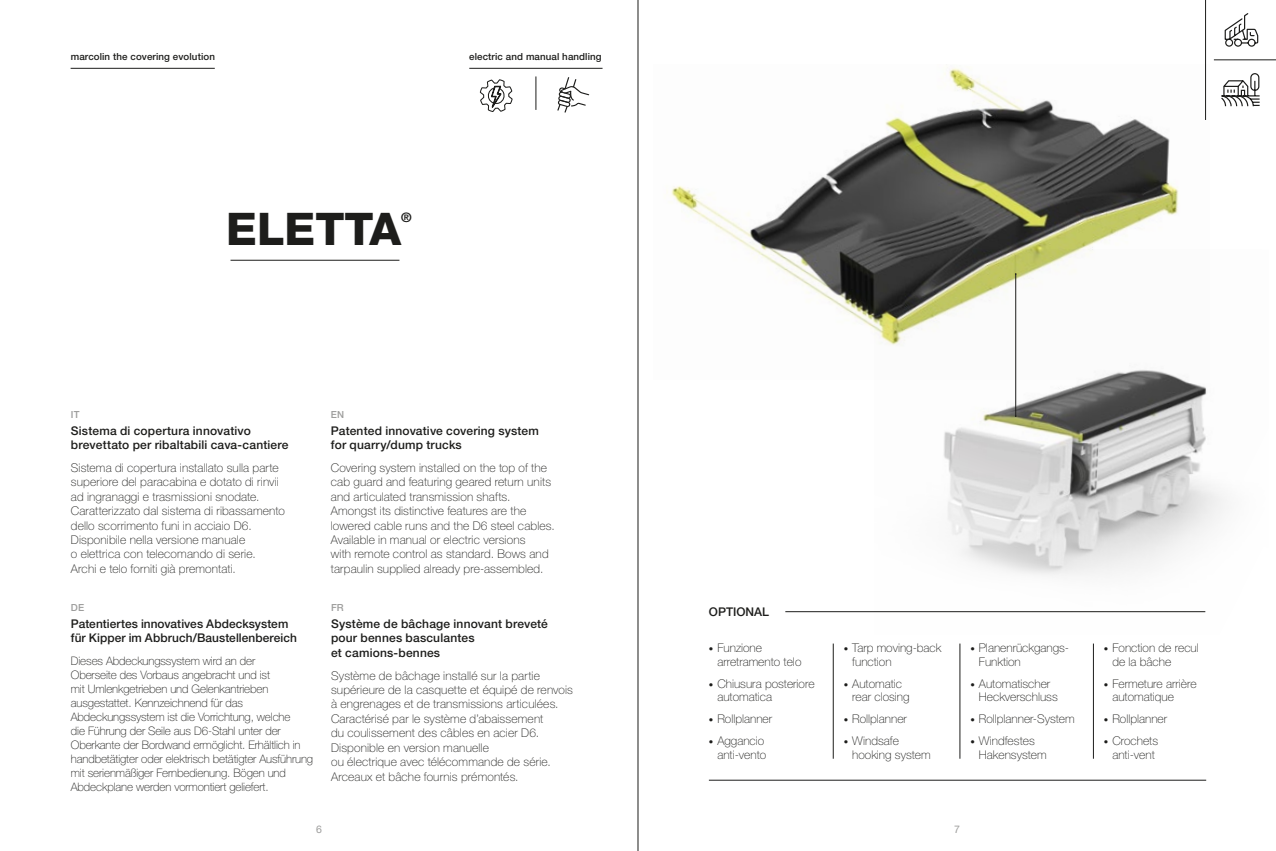
<style>
.page{position:relative;width:1276px;height:851px;background:#fff}
.page>*{position:absolute;margin:0;border:0;box-sizing:border-box;transform-origin:0 0}
.t1{font:800 45px "Helvetica Neue LT Std";color:#1d1d1b}
.t2{font:700 13.05px "Helvetica Neue LT Std";color:#1d1d1b}
.t3{font:100 12px/14.4px "Helvetica Neue LT Std";letter-spacing:.01em;color:#1d1d1b}
.t4{font:500 12px/14.4px "Helvetica Neue LT Std";letter-spacing:.015em;color:#1d1d1b}
.t5{font:100 11.7px/14.1px "Helvetica Neue LT Std";letter-spacing:-.01em;color:#1d1d1b}
.t6{font:10.5px "Helvetica Neue LT Std";color:#9d9d9c}
.t7{font:500 9.75px "Helvetica Neue LT Std";letter-spacing:.01em;color:#1d1d1b}
.t8{font:500 9.75px "Helvetica Neue LT Std";letter-spacing:.02em;color:#9d9d9c}
.s1{font-size:9px}
</style>
<div class="page">
<hr style="left:785px;top:611px;width:420px;height:1px;background:#1d1d1b">
<hr style="left:709px;top:779px;width:497px;height:1px;background:#1d1d1b">
<hr style="left:469px;top:68px;width:133px;height:1px;background:#1d1d1b">
<hr style="left:833px;top:643px;width:1px;height:115px;background:#1d1d1b">
<hr style="left:959px;top:643px;width:1px;height:115px;background:#1d1d1b">
<hr style="left:1093px;top:643px;width:1px;height:115px;background:#1d1d1b">
<hr style="left:535px;top:76px;width:1px;height:34px;background:#1d1d1b">
<svg style="left:557px;top:77px;width:32px;height:36px"></svg>
<svg style="left:479px;top:67px;width:34px;height:45px"></svg>
<svg style="left:1221px;top:73px;width:39px;height:34px"></svg>
<svg style="left:1224px;top:13px;width:34px;height:34px"></svg>
<hr style="left:1214px;top:60px;width:62px;height:1px;background:#1d1d1b">
<hr style="left:1205px;top:0;width:1px;height:120px;background:#1d1d1b">
<hr style="left:71px;top:68px;width:144px;height:1px;background:#1d1d1b">
<hr style="left:230px;top:260px;width:169px;height:1px;background:#1d1d1b">
<img style="left:874px;top:379px;width:353px;height:234px">
<img style="left:667px;top:65px;width:540px;height:314px">
<hr style="left:1015px;top:274px;width:1px;height:142px;background:#1d1d1b">
<hr style="left:638px;top:0;width:1px;height:850px;background:#1d1d1b">
<p class="t7" style="left:71px;top:51px;width:146px">marcolin the covering evolution</p>
<p class="t7" style="left:469px;top:51px;width:134px">electric and manual handling</p>
<h1 class="t1" style="left:226px;top:202px;width:177px">ELETTA</h1>
<p class="t2" style="left:401px;top:210px;width:12px">®</p>
<p class="t8" style="left:71px;top:409px;width:10px">IT</p>
<p class="t4" style="left:71px;top:423px;width:219px">Sistema di copertura innovativo brevettato per ribaltabili cava-cantiere</p>
<p class="t3" style="left:71px;top:460px;width:216px">Sistema di copertura installato sulla parte superiore del paracabina e dotato di rinvii ad ingranaggi e trasmissioni snodate.<br>Caratterizzato dal sistema di ribassamento dello scorrimento funi in acciaio D6.<br>Disponibile nella versione manuale<br>o elettrica con telecomando di serie.<br>Archi e telo forniti già premontati.</p>
<p class="t8" style="left:71px;top:602px;width:15px">DE</p>
<p class="t4" style="left:71px;top:616px;width:227px">Patentiertes innovatives Abdecksystem für Kipper im Abbruch/Baustellenbereich</p>
<p class="t5" style="left:71px;top:653px;width:244px">Dieses Abdeckungssystem wird an der<br>Oberseite des Vorbaus angebracht und ist<br>mit Umlenkgetrieben und Gelenkantrieben ausgestattet. Kennzeichnend für das Abdeckungssystem ist die Vorrichtung, welche<br>die Führung der Seile aus D6-Stahl unter der Oberkante der Bordwand ermöglicht. Erhältlich in handbetätigter oder elektrisch betätigter Ausführung mit serienmäßiger Fernbedienung. Bögen und Abdeckplane werden vormontiert geliefert.</p>
<p class="t8" style="left:331px;top:409px;width:15px">EN</p>
<p class="t4" style="left:331px;top:423px;width:210px">Patented innovative covering system for quarry/dump trucks</p>
<p class="t3" style="left:331px;top:460px;width:226px">Covering system installed on the top of the cab guard and featuring geared return units and articulated transmission shafts.<br>Amongst its distinctive features are the lowered cable runs and the D6 steel cables.<br>Available in manual or electric versions<br>with remote control as standard. Bows and tarpaulin supplied already pre-assembled.</p>
<p class="t8" style="left:331px;top:602px;width:14px">FR</p>
<p class="t4" style="left:331px;top:616px;width:218px">Système de bâchage innovant breveté pour bennes basculantes<br>et camions-bennes</p>
<p class="t3" style="left:331px;top:668px;width:243px">Système de bâchage installé sur la partie supérieure de la casquette et équipé de renvois à engrenages et de transmissions articulées.<br>Caractérisé par le système d’abaissement<br>du coulissement des câbles en acier D6.<br>Disponible en version manuelle<br>ou électrique avec télécommande de série.<br>Arceaux et bâche fournis prémontés.</p>
<p class="t6" style="left:316px;top:823px;width:7px">6</p>
<p class="t4" style="left:709px;top:604px;width:62px">OPTIONAL</p>
<p class="t3" style="left:717px;top:641px;width:86px;line-height:13.5px;text-indent:-9px"><span class="s1">•</span> Funzione arretramento telo</p>
<p class="t3" style="left:717px;top:676px;width:99px;line-height:13.5px;text-indent:-9px"><span class="s1">•</span> Chiusura posteriore automatica</p>
<p class="t3" style="left:709px;top:711px;width:65px"><span class="s1">•</span> Rollplanner</p>
<p class="t3" style="left:709px;top:734px;width:59px;line-height:13.5px;text-align:right"><span class="s1">•</span> Aggancio anti-vento</p>
<p class="t3" style="left:852px;top:641px;width:91px;line-height:13.5px;text-indent:-9px"><span class="s1">•</span> Tarp moving-back function</p>
<p class="t3" style="left:852px;top:676px;width:59px;line-height:13.5px;text-indent:-9px"><span class="s1">•</span> Automatic rear closing</p>
<p class="t3" style="left:843px;top:711px;width:65px"><span class="s1">•</span> Rollplanner</p>
<p class="t3" style="left:852px;top:734px;width:80px;line-height:13.5px;text-indent:-9px"><span class="s1">•</span> Windsafe hooking system</p>
<p class="t3" style="left:979px;top:641px;width:92px;line-height:13.5px;text-indent:-9px"><span class="s1">•</span> Planenrückgangs-<br>Funktion</p>
<p class="t3" style="left:979px;top:676px;width:80px;line-height:13.5px;text-indent:-9px"><span class="s1">•</span> Automatischer<br>Heckverschluss</p>
<p class="t3" style="left:970px;top:711px;width:106px"><span class="s1">•</span> Rollplanner-System</p>
<p class="t3" style="left:979px;top:734px;width:69px;line-height:13.5px;text-indent:-9px"><span class="s1">•</span> Windfestes<br>Hakensystem</p>
<p class="t6" style="left:954px;top:823px;width:7px">7</p>
<p class="t3" style="left:1112px;top:641px;width:88px;line-height:13.5px;text-indent:-9px"><span class="s1">•</span> Fonction de recul de la bâche</p>
<p class="t3" style="left:1112px;top:676px;width:86px;line-height:13.5px;text-indent:-9px"><span class="s1">•</span> Fermeture arrière automatique</p>
<p class="t3" style="left:1104px;top:711px;width:65px"><span class="s1">•</span> Rollplanner</p>
<p class="t3" style="left:1104px;top:734px;width:56px;line-height:13.5px;text-align:center"><span class="s1">•</span> Crochets anti-vent</p>
</div>
